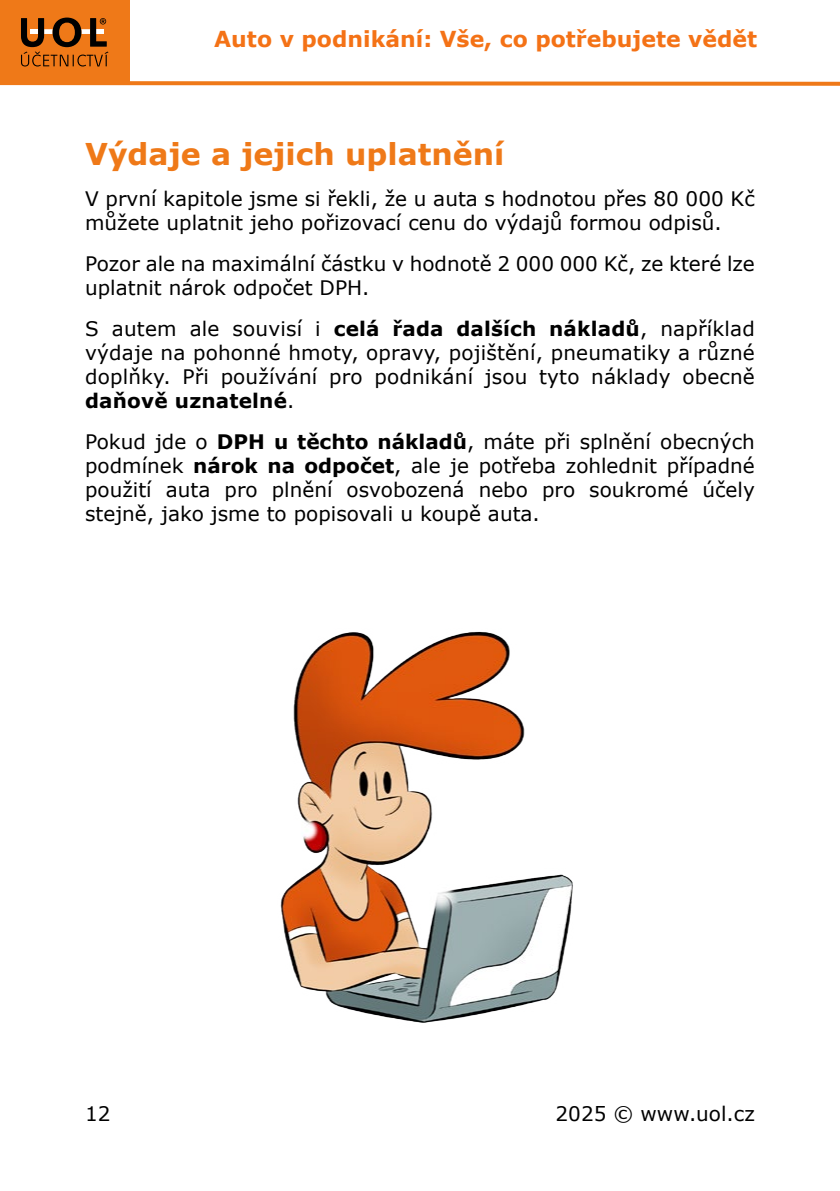
<style>
.page{position:relative;width:840px;height:1191px;background:#fff}
.page>*{position:absolute;margin:0;border:0;box-sizing:border-box;transform-origin:0 0}
.Nadpis_1{font:700 30px "Verdana";color:#ef7918}
.t1{font:700 22px "Verdana";color:#f47216}
.Odstavec_3mm{font:20px/24px "Verdana";color:#000}
.s1{font-weight:700}
</style>
<div class="page">
<div style="left:0;top:0;width:129px;height:84px;background:#ef7918"></div>
<svg style="left:0;top:79px;width:839px;height:7px"></svg>
<svg style="left:21px;top:18px;width:87px;height:48px"></svg>
<img style="left:280px;top:631px;width:293px;height:392px">
<p class="t1" style="left:214px;top:24px;width:544px">Auto v podnikání: Vše, co potřebujete vědět</p>
<p class="Nadpis_1" style="left:85px;top:133px;width:420px">Výdaje a jejich uplatnění</p>
<p class="Odstavec_3mm" style="left:85px;top:186px;width:670px">V první kapitole jsme si řekli, že u auta s hodnotou přes 80 000 Kč můžete uplatnit jeho pořizovací cenu do výdajů formou odpisů.</p>
<p class="Odstavec_3mm" style="left:85px;top:251px;width:670px">Pozor ale na maximální částku v hodnotě 2 000 000 Kč, ze které lze uplatnit nárok odpočet DPH.</p>
<p class="Odstavec_3mm" style="left:85px;top:316px;width:671px;text-align:justify">S autem ale souvisí i <span class="s1">celá řada dalších nákladů</span>, například výdaje na pohonné hmoty, opravy, pojištění, pneumatiky a různé doplňky. Při používání pro podnikání jsou tyto náklady obecně <span class="s1">daňově uznatelné</span>.</p>
<p class="Odstavec_3mm" style="left:85px;top:429px;width:670px;text-align:justify">Pokud jde o <span class="s1">DPH u těchto nákladů</span>, máte při splnění obecných podmínek <span class="s1">nárok na odpočet</span>, ale je potřeba zohlednit případné použití auta pro plnění osvobozená nebo pro soukromé účely stejně, jako jsme to popisovali u koupě auta.</p>
<p class="Odstavec_3mm" style="left:85px;top:1101px;width:27px">12</p>
<p class="Odstavec_3mm" style="left:555px;top:1101px;width:201px">2025 © www.uol.cz</p>
</div>
